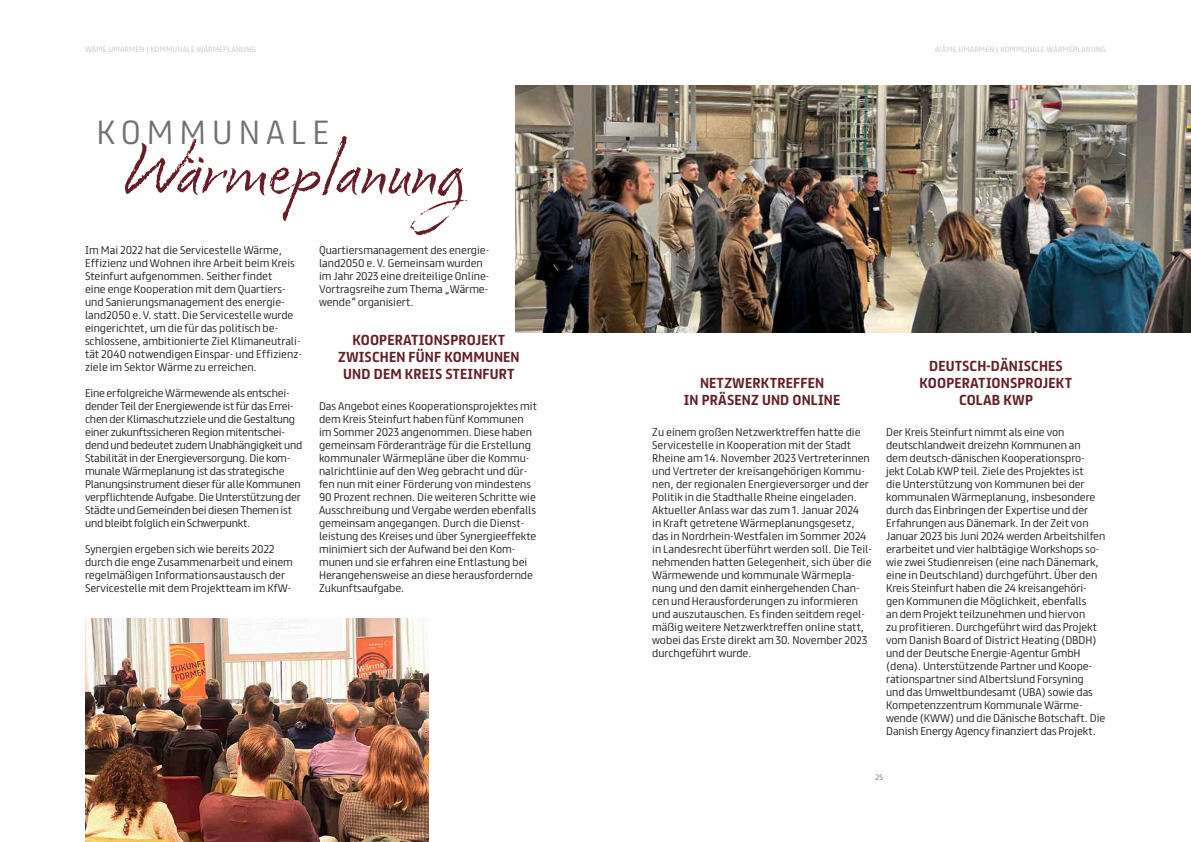
<style>
.page{position:relative;width:1191px;height:842px;background:#fff}
.page>*{position:absolute;margin:0;border:0;box-sizing:border-box;transform-origin:0 0}
.t1{font:80px "Cherry Blossoms";color:#651e29}
.t2{font:300 30px "FS Truman";letter-spacing:.2em;color:#72706e}
.t3{font:700 13px/17px "FS Truman";letter-spacing:.01em;color:#651e29;text-align:center}
.t4{font:300 10px/13px "FS Truman";color:#1b1917}
.t5{font:300 10px/13px "FS Truman";letter-spacing:-.02em;color:#1b1917}
.t6{font:300 7px "FS Truman";letter-spacing:.025em;color:#c3c3c2}
.t7{font:300 7px "FS Truman";color:#72706e}
</style>
<div class="page">
<img style="left:515px;top:85px;width:676px;height:247px">
<img style="left:85px;top:618px;width:344px;height:224px">
<p class="t6" style="left:85px;top:43px;width:172px">Wäme umarmen | Kommunale Wärmeplanung</p>
<p class="t6" style="left:935px;top:43px;width:172px">Wäme umarmen | Kommunale Wärmeplanung</p>
<h2 class="t2" style="left:96px;top:106px;width:234px">KOMMUNALE</h2>
<h1 class="t1" style="left:122px;top:117px;width:345px">Wärmeplanung</h1>
<p class="t4" style="left:85px;top:243px;width:218px">Im Mai 2022 hat die Servicestelle Wärme, Effizienz und Wohnen ihre Arbeit beim Kreis Steinfurt aufgenommen. Seither findet<br>eine enge Kooperation mit dem Quartiers&shy;und Sanierungs management des energie&shy;land2050 e.V. statt. Die Servicestelle wurde eingerichtet, um die für das politisch be&shy;schlossene, ambitionierte Ziel Klimaneutrali&shy;tät 2040 notwendigen Einspar- und Effizienz&shy;ziele im Sektor Wärme zu erreichen.</p>
<p class="t5" style="left:85px;top:386px;width:219px">Eine erfolgreiche Wärmewende als entschei&shy;dender Teil der Energiewende ist für das Errei&shy;chen der Klimaschutzziele und die Gestaltung einer zukunftssicheren Region mitentschei&shy;dend und bedeutet zudem Unabhängigkeit und Stabilität in der Energieversorgung. Die kom&shy;munale Wärmeplanung ist das strategische Planungsinstrument dieser für alle Kommunen verpflichtende Aufgabe. Die Unterstützung der Städte und Gemeinden bei diesen Themen ist und bleibt folglich ein Schwerpunkt.</p>
<p class="t4" style="left:85px;top:542px;width:209px">Synergien ergeben sich wie bereits 2022 durch die enge Zusammenarbeit und einem regelmäßigen Informationsaustausch der Servicestelle mit dem Projektteam im KfW-</p>
<p class="t4" style="left:319px;top:243px;width:172px">Quartiersmanagement des energie&shy;land2050 e.V. Gemeinsam wurden im Jahr 2023 eine dreiteilige Online-<br>Vortragsreihe zum Thema „Wärme&shy;wende“ organisiert.</p>
<h3 class="t3" style="left:338px;top:330px;width:183px">KOOPERATIONSPROJEKT<br>ZWISCHEN FÜNF KOMMUNEN<br>UND DEM KREIS STEINFURT</h3>
<p class="t4" style="left:319px;top:399px;width:219px">Das Angebot eines Kooperationsprojektes mit dem Kreis Steinfurt haben fünf Kommunen im Sommer 2023 angenommen. Diese haben gemeinsam Förderanträge für die Erstellung kommunaler Wärmepläne über die Kommu&shy;nalrichtlinie auf den Weg gebracht und dür&shy;fen nun mit einer Förderung von mindestens 90 Prozent rechnen. Die weiteren Schritte wie Ausschreibung und Vergabe werden ebenfalls gemeinsam angegangen. Durch die Dienst&shy;leistung des Kreises und über Synergieeffekte minimiert sich der Aufwand bei den Kom&shy;munen und sie erfahren eine Entlastung bei Herangehensweise an diese herausfordernde Zukunftsaufgabe.</p>
<h3 class="t3" style="left:684px;top:373px;width:158px">NETZWERKTREFFEN<br>IN PRÄSENZ UND ONLINE</h3>
<p class="t4" style="left:652px;top:425px;width:221px">Zu einem großen Netzwerktreffen hatte die Servicestelle in Kooperation mit der Stadt Rheine am 14. November 2023 Vertreterinnen und Vertreter der kreisangehörigen Kommu&shy;nen, der regionalen Energieversorger und der Politik in die Stadthalle Rheine eingeladen.<br>Aktueller Anlass war das zum 1. Januar 2024<br>in Kraft getretene Wärmeplanungsgesetz, das in Nordrhein-Westfalen im Sommer 2024 in Landesrecht überführt werden soll. Die Teil&shy;nehmenden hatten Gelegenheit, sich über die Wärmewende und kommunale Wärmepla&shy;nung und den damit einhergehenden Chan&shy;cen und Herausforderungen zu informieren und auszutauschen. Es finden seitdem regel&shy;mäßig weitere Netzwerktreffen online statt, wobei das Erste direkt am 30. November 2023 durchgeführt wurde.</p>
<h3 class="t3" style="left:919px;top:356px;width:154px">DEUTSCH-DÄNISCHES<br>KOOPERATIONSPROJEKT<br>COLAB KWP</h3>
<p class="t4" style="left:886px;top:425px;width:221px">Der Kreis Steinfurt nimmt als eine von deutschlandweit dreizehn Kommunen an<br>dem deutsch-dänischen Kooperationspro&shy;jekt CoLab KWP teil. Ziele des Projektes ist<br>die Unterstützung von Kommunen bei der kommunalen Wärmeplanung, insbesondere durch das Einbringen der Expertise und der Erfahrungen aus Dänemark. In der Zeit von Januar 2023 bis Juni 2024 werden Arbeitshilfen erarbeitet und vier halbtägige Workshops so&shy;wie zwei Studienreisen (eine nach Dänemark, eine in Deutschland) durchgeführt. Über den Kreis Steinfurt haben die 24 kreisangehöri&shy;gen Kommunen die Möglichkeit, ebenfalls<br>an dem Projekt teilzunehmen und hiervon<br>zu profitieren. Durchgeführt wird das Projekt vom Danish Board of District Heating (DBDH) und der Deutsche Energie-Agentur GmbH (dena). Unterstützende Partner und Koope&shy;rationspartner sind Albertslund Forsyning<br>und das Umweltbundesamt (UBA) sowie das Kompetenzzentrum Kommunale Wärme&shy;wende (KWW) und die Dänische Botschaft. Die Danish Energy Agency finanziert das Projekt.</p>
<p class="t7" style="left:875px;top:771px;width:9px">25</p>
</div>
